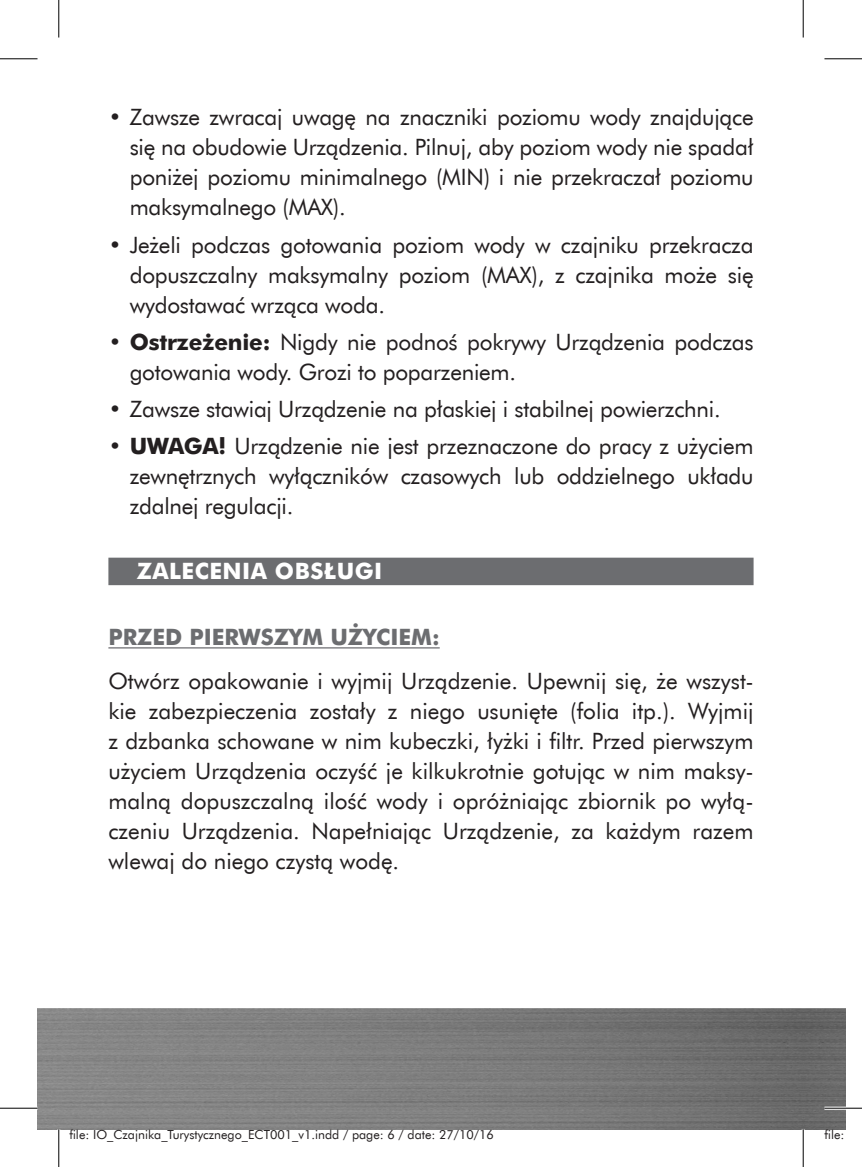
<style>
.page{position:relative;width:862px;height:1167px;background:#fff}
.page>*{position:absolute;margin:0;border:0;box-sizing:border-box;transform-origin:0 0}
.t1{font:22.5px/30px "Futura EU";letter-spacing:-.01em;color:#231f20;text-align:justify}
.t2{font:700 22.5px "Futura EU";color:#6c6d70}
.t3{font:700 22.5px "Futura EU";letter-spacing:.02em;color:#fff}
.t4{font:12.5px "Futura EU";color:#231f20}
.s1{font-weight:700}
</style>
<div class="page">
<img style="left:38px;top:1008px;width:807px;height:121px">
<div style="left:108px;top:557px;width:645px;height:28px;background:#6c6d70"></div>
<hr style="left:108px;top:647px;width:332px;height:1px;background:#6c6d70">
<hr style="left:824px;top:1106px;width:38px;height:3px;background:#fff">
<hr style="left:0;top:58px;width:38px;height:1px;background:#000">
<hr style="left:824px;top:58px;width:38px;height:1px;background:#000">
<hr style="left:0;top:1107px;width:38px;height:1px;background:#000">
<hr style="left:824px;top:1107px;width:38px;height:1px;background:#000">
<hr style="left:58px;top:0;width:1px;height:37px;background:#000">
<hr style="left:58px;top:1129px;width:1px;height:37px;background:#000">
<hr style="left:802px;top:0;width:1px;height:37px;background:#000">
<hr style="left:802px;top:1129px;width:1px;height:37px;background:#000">
<p class="t1" style="left:130px;top:103px;width:625px;text-indent:-21px">• Zawsze zwracaj uwagę na znaczniki poziomu wody znajdujące się na obudowie Urządzenia. Pilnuj, aby poziom wody nie spadał poniżej poziomu minimalnego (MIN) i nie przekraczał poziomu maksymalnego (MAX).</p>
<p class="t1" style="left:130px;top:230px;width:625px;text-indent:-21px">• Jeżeli podczas gotowania poziom wody w czajniku przekracza dopuszczalny maksymalny poziom (MAX), z czajnika może się wydostawać wrząca woda.</p>
<p class="t1" style="left:130px;top:327px;width:625px;text-indent:-21px"><span class="s1">• Ostrzeżenie:</span> Nigdy nie podnoś pokrywy Urządzenia podczas gotowania wody. Grozi to poparzeniem.</p>
<p class="t1" style="left:108px;top:394px;width:614px">• Zawsze stawiaj Urządzenie na płaskiej i stabilnej powierzchni.</p>
<p class="t1" style="left:130px;top:431px;width:625px;text-indent:-21px"><span class="s1">• UWAGA!</span> Urządzenie nie jest przeznaczone do pracy z użyciem zewnętrznych wyłączników czasowych lub oddzielnego układu zdalnej regulacji.</p>
<p class="t3" style="left:137px;top:557px;width:247px">ZALECENIA OBSŁUGI</p>
<p class="t2" style="left:108px;top:623px;width:333px">PRZED PIERWSZYM UŻYCIEM:</p>
<p class="t1" style="left:108px;top:666px;width:646px">Otwórz opakowanie i wyjmij Urządzenie. Upewnij się, że wszyst&shy;kie zabezpieczenia zostały z niego usunięte (folia itp.). Wyjmij z dzbanka schowane w nim kubeczki, łyżki i filtr. Przed pierwszym użyciem Urządzenia oczyść je kilkukrotnie gotując w nim maksy&shy;malną dopuszczalną ilość wody i opróżniając zbiornik po wyłą&shy;czeniu Urządzenia. Napełniając Urządzenie, za każdym razem wlewaj do niego czystą wodę.</p>
<p class="t4" style="left:69px;top:1126px;width:426px">file: IO_Czajnika_Turystycznego_ECT001_v1.indd / page: 6 / date: 27/10/16</p>
<p class="t4" style="left:824px;top:1126px;width:39px">file: IO</p>
</div>
